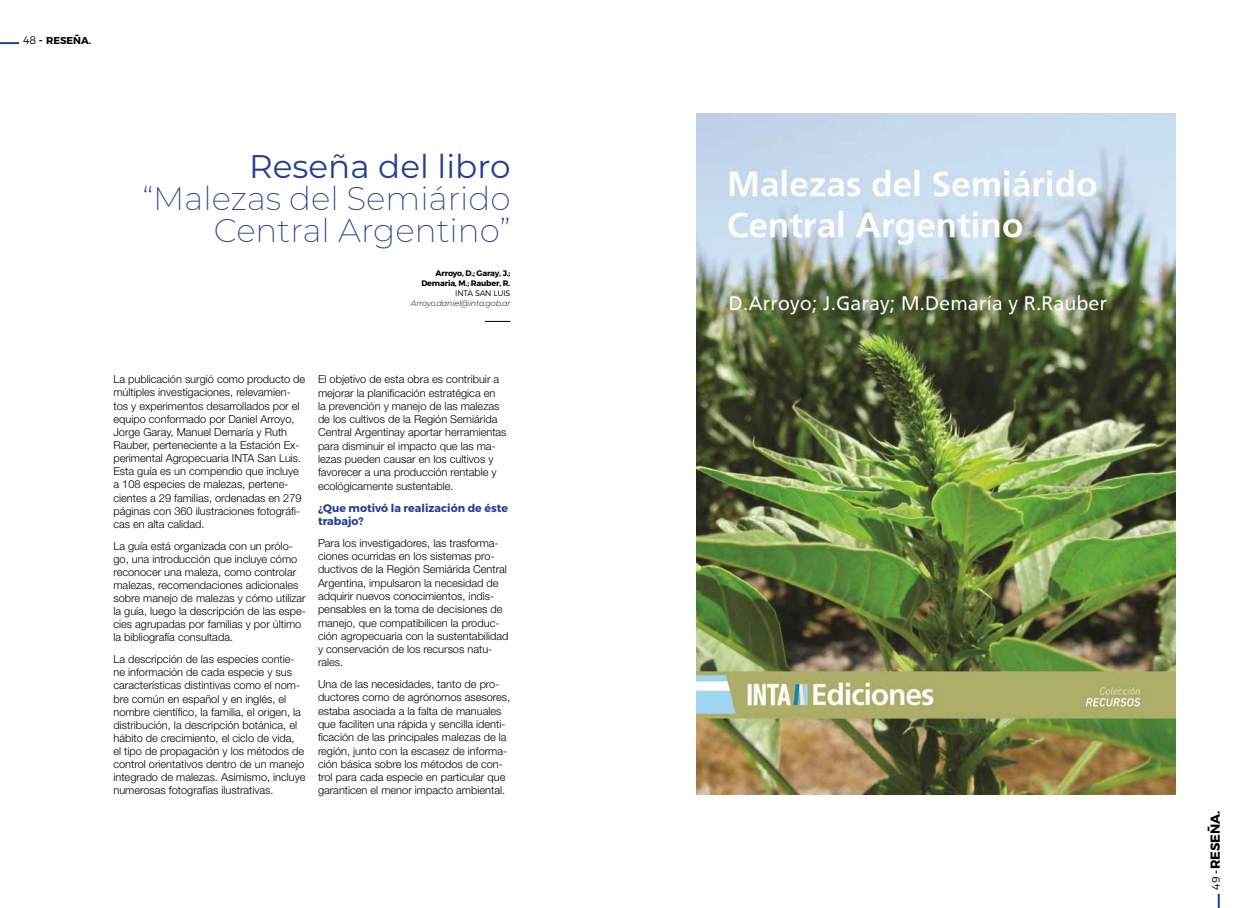
<style>
.page{position:relative;width:1248px;height:908px;background:#fff}
.page>*{position:absolute;margin:0;border:0;box-sizing:border-box;transform-origin:0 0}
.t1{font:200 32.7px/32.4px "Montserrat";color:#25408f;text-align:right}
.t2{font:32.7px "Montserrat";color:#25408f}
.t3{font:700 13px "Montserrat";color:#000}
.t4{font:300 11px/13.1px "Helvetica Neue LT Std";color:#000}
.t5{font:700 11px/13.5px "Montserrat";color:#25408f}
.t6{font:700 10px "Montserrat";color:#000}
.t7{font:700 8px/10px "Montserrat";letter-spacing:-.02em;color:#000;text-align:right}
.t8{font:italic 300 8px "Montserrat";letter-spacing:-.02em;color:#000}
.t9{font:300 8px "Montserrat";letter-spacing:-.02em;color:#000}
.s1{font-weight:300;font-size:11px}
.s2{font-size:11px}
</style>
<div class="page">
<svg style="left:1217px;top:893px;width:2px;height:14px"></svg>
<svg style="left:0;top:42px;width:19px;height:2px"></svg>
<svg style="left:484px;top:321px;width:26px;height:1px"></svg>
<img style="left:696px;top:113px;width:479px;height:681px">
<p class="t6" style="left:23px;top:34px;width:69px"><span class="s1">48</span> <span class="s2">-</span> RESEÑA.</p>
<h1 class="t2" style="left:249px;top:143px;width:263px">Reseña del libro</h1>
<h1 class="t1" style="left:142px;top:181px;width:369px">“Malezas del Semiárido<br>Central Argentino”</h1>
<p class="t7" style="left:421px;top:268px;width:91px">Arroyo, D.; Garay, J.;<br>Demaria, M.; Rauber, R.</p>
<p class="t9" style="left:455px;top:288px;width:57px">INTA SAN LUIS</p>
<p class="t8" style="left:411px;top:297px;width:101px">Arroyo.daniel@inta.gob.ar</p>
<p class="t4" style="left:113px;top:372px;width:193px">La publicación surgió como producto de múltiples investigaciones, relevamien&shy;tos y experimentos desarrollados por el equipo conformado por Daniel Arroyo, Jorge Garay, Manuel Demaría y Ruth Rauber, perteneciente a la Estación Ex&shy;perimental Agropecuaria INTA San Luis.<br>Esta guía es un compendio que incluye a 108 especies de malezas, pertene&shy;cientes a 29 familias, ordenadas en 279 páginas con 360 ilustraciones fotográfi&shy;cas en alta calidad.</p>
<p class="t4" style="left:113px;top:538px;width:194px">La guía está organizada con un prólo&shy;go, una introducción que incluye cómo reconocer una maleza, como controlar malezas, recomendaciones adicionales sobre manejo de malezas y cómo utilizar la guía, luego la descripción de las espe&shy;cies agrupadas por familias y por último la bibliografía consultada.</p>
<p class="t4" style="left:113px;top:652px;width:194px">La descripción de las especies contie&shy;ne información de cada especie y sus características distintivas como el nom&shy;bre común en español y en inglés, el nombre científico, la familia, el origen, la distribución, la descripción botánica, el hábito de crecimiento, el ciclo de vida,<br>el tipo de propagación y los métodos de control orientativos dentro de un manejo integrado de malezas. Asimismo, incluye numerosas fotografías ilustrativas.</p>
<p class="t4" style="left:318px;top:372px;width:190px">El objetivo de esta obra es contribuir a mejorar la planificación estratégica en<br>la prevención y manejo de las malezas de los cultivos de la Región Semiárida Central Argentinay aportar herramientas para disminuir el impacto que las ma&shy;lezas pueden causar en los cultivos y favorecer a una producción rentable y ecológicamente sustentable.</p>
<p class="t5" style="left:318px;top:501px;width:191px">¿Que motivó la realización de éste trabajo?</p>
<p class="t4" style="left:318px;top:535px;width:192px">Para los investigadores, las trasforma&shy;ciones ocurridas en los sistemas pro&shy;ductivos de la Región Semiárida Central Argentina, impulsaron la necesidad de adquirir nuevos conocimientos, indis&shy;pensables en la toma de decisiones de manejo, que compatibilicen la produc&shy;ción agropecuaria con la sustentabilidad y conservación de los recursos natu&shy;rales.</p>
<p class="t4" style="left:318px;top:677px;width:194px">Una de las necesidades, tanto de pro&shy;ductores como de agrónomos asesores, estaba asociada a la falta de manuales que faciliten una rápida y sencilla identi&shy;ficación de las principales malezas de la región, junto con la escasez de informa&shy;ción básica sobre los métodos de con&shy;trol para cada especie en particular que garanticen el menor impacto ambiental.</p>
<p class="t3" style="left:1206px;top:889px;width:80px;rotate:-90deg"><span class="s1">49</span> <span class="s2">-</span>RESEÑA.</p>
</div>
